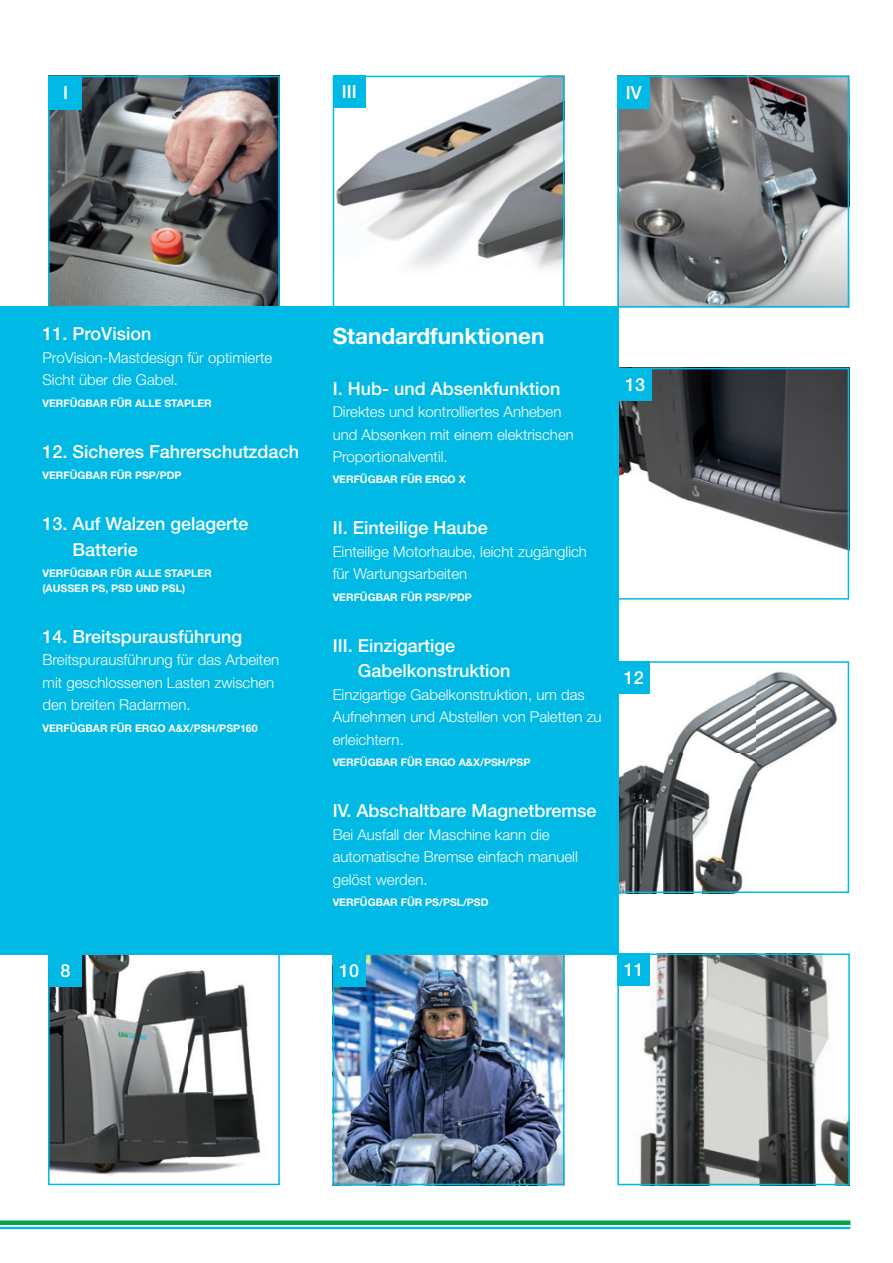
<style>
.page{position:relative;width:893px;height:1263px;background:#fff}
.page>*{position:absolute;margin:0;border:0;box-sizing:border-box;transform-origin:0 0}
.t1{font:700 22.5px "Helvetica Neue LT Pro";color:#fff}
.t2{font:500 18px/25.5px "Helvetica Neue LT Pro";color:#fff}
.t3{font:300 15px/22.5px "Helvetica Neue LT Pro";color:#fff}
.t4{font:700 10.5px/15px "Helvetica Neue LT Pro";color:#fff}
</style>
<div class="page">
<img style="left:51px;top:79px;width:226px;height:225px">
<div style="left:48px;top:76px;width:232px;height:231px;border:2px solid #00b9e4"></div>
<img style="left:336px;top:79px;width:225px;height:190px">
<div style="left:333px;top:76px;width:231px;height:231px;border:2px solid #00b9e4"></div>
<img style="left:620px;top:79px;width:226px;height:225px">
<div style="left:617px;top:76px;width:232px;height:231px;border:2px solid #00b9e4"></div>
<img style="left:640px;top:956px;width:207px;height:226px">
<div style="left:617px;top:953px;width:233px;height:232px;border:2px solid #00b9e4"></div>
<img style="left:336px;top:956px;width:225px;height:226px">
<div style="left:333px;top:953px;width:231px;height:232px;border:2px solid #00b9e4"></div>
<img style="left:51px;top:956px;width:210px;height:219px">
<div style="left:48px;top:953px;width:232px;height:232px;border:2px solid #00b9e4"></div>
<img style="left:620px;top:371px;width:226px;height:179px">
<div style="left:617px;top:368px;width:232px;height:232px;border:2px solid #00b9e4"></div>
<img style="left:620px;top:671px;width:218px;height:219px">
<div style="left:617px;top:661px;width:232px;height:232px;border:2px solid #00b9e4"></div>
<div style="left:0;top:306px;width:619px;height:649px;background:#00b9e4"></div>
<div style="left:49px;top:76px;width:33px;height:33px;background:#00b9e4"></div>
<div style="left:333px;top:76px;width:33px;height:32px;background:#00b9e4"></div>
<div style="left:617px;top:77px;width:33px;height:32px;background:#00b9e4"></div>
<div style="left:619px;top:368px;width:32px;height:33px;background:#00b9e4"></div>
<div style="left:617px;top:661px;width:33px;height:33px;background:#00b9e4"></div>
<div style="left:617px;top:953px;width:33px;height:33px;background:#00b9e4"></div>
<div style="left:333px;top:954px;width:33px;height:32px;background:#00b9e4"></div>
<div style="left:49px;top:954px;width:33px;height:33px;background:#00b9e4"></div>
<div style="left:0;top:1220px;width:850px;height:5px;background:#00a34c"></div>
<hr style="left:0;top:1227px;width:850px;height:2px;background:#00b9e4">
<p class="t2" style="left:63px;top:82px;width:7px">I</p>
<p class="t2" style="left:342px;top:81px;width:17px">III</p>
<p class="t2" style="left:626px;top:82px;width:18px">IV</p>
<p class="t2" style="left:43px;top:323px;width:110px">11. ProVision</p>
<p class="t3" style="left:43px;top:348px;width:231px">ProVision-Mastdesign für optimierte<br>Sicht über die Gabel.</p>
<p class="t4" style="left:43px;top:396px;width:171px">VERFÜGBAR FÜR ALLE STAPLER</p>
<p class="t2" style="left:43px;top:440px;width:258px">12. Sicheres Fahrerschutzdach</p>
<p class="t4" style="left:43px;top:469px;width:141px">VERFÜGBAR FÜR PSP/PDP</p>
<p class="t2" style="left:73px;top:513px;width:178px;text-indent:-30px">13. Auf Walzen gelagerte<br>Batterie</p>
<p class="t4" style="left:43px;top:567px;width:171px">VERFÜGBAR FÜR ALLE STAPLER (AUSSER PS, PSD UND PSL)</p>
<p class="t2" style="left:43px;top:625px;width:201px">14. Breitspurausführung</p>
<p class="t3" style="left:43px;top:650px;width:238px">Breitspurausführung für das Arbeiten mit geschlossenen Lasten zwischen den breiten Radarmen.</p>
<p class="t4" style="left:43px;top:722px;width:217px">VERFÜGBAR FÜR ERGO A&amp;X/PSH/PSP160</p>
<h1 class="t1" style="left:333px;top:327px;width:213px">Standardfunktionen</h1>
<p class="t2" style="left:333px;top:377px;width:229px">I. Hub- und Absenkfunktion</p>
<p class="t3" style="left:333px;top:402px;width:243px">Direktes und kontrolliertes Anheben und Absenken mit einem elektrischen<br>Proportionalventil.</p>
<p class="t4" style="left:333px;top:473px;width:135px">VERFÜGBAR FÜR ERGO X</p>
<p class="t2" style="left:333px;top:517px;width:157px">II. Einteilige Haube</p>
<p class="t3" style="left:333px;top:542px;width:256px">Einteilige Motorhaube, leicht zugänglich für Wartungsarbeiten</p>
<p class="t4" style="left:333px;top:591px;width:141px">VERFÜGBAR FÜR PSP/PDP</p>
<p class="t2" style="left:358px;top:634px;width:154px;text-indent:-25px">III. Einzigartige<br>Gabelkonstruktion</p>
<p class="t3" style="left:333px;top:685px;width:270px">Einzigartige Gabelkonstruktion, um das<br>Aufnehmen und Abstellen von Paletten zu erleichtern.</p>
<p class="t4" style="left:333px;top:756px;width:199px">VERFÜGBAR FÜR ERGO A&amp;X/PSH/PSP</p>
<p class="t2" style="left:333px;top:800px;width:265px">IV. Abschaltbare Magnetbremse</p>
<p class="t3" style="left:333px;top:825px;width:247px">Bei Ausfall der Maschine kann die automatische Bremse einfach manuell gelöst werden.</p>
<p class="t4" style="left:333px;top:896px;width:157px">VERFÜGBAR FÜR PS/PSL/PSD</p>
<p class="t2" style="left:625px;top:374px;width:22px">13</p>
<p class="t2" style="left:624px;top:667px;width:22px">12</p>
<p class="t2" style="left:60px;top:959px;width:12px">8</p>
<p class="t2" style="left:339px;top:959px;width:22px">10</p>
<p class="t2" style="left:624px;top:959px;width:22px">11</p>
</div>
